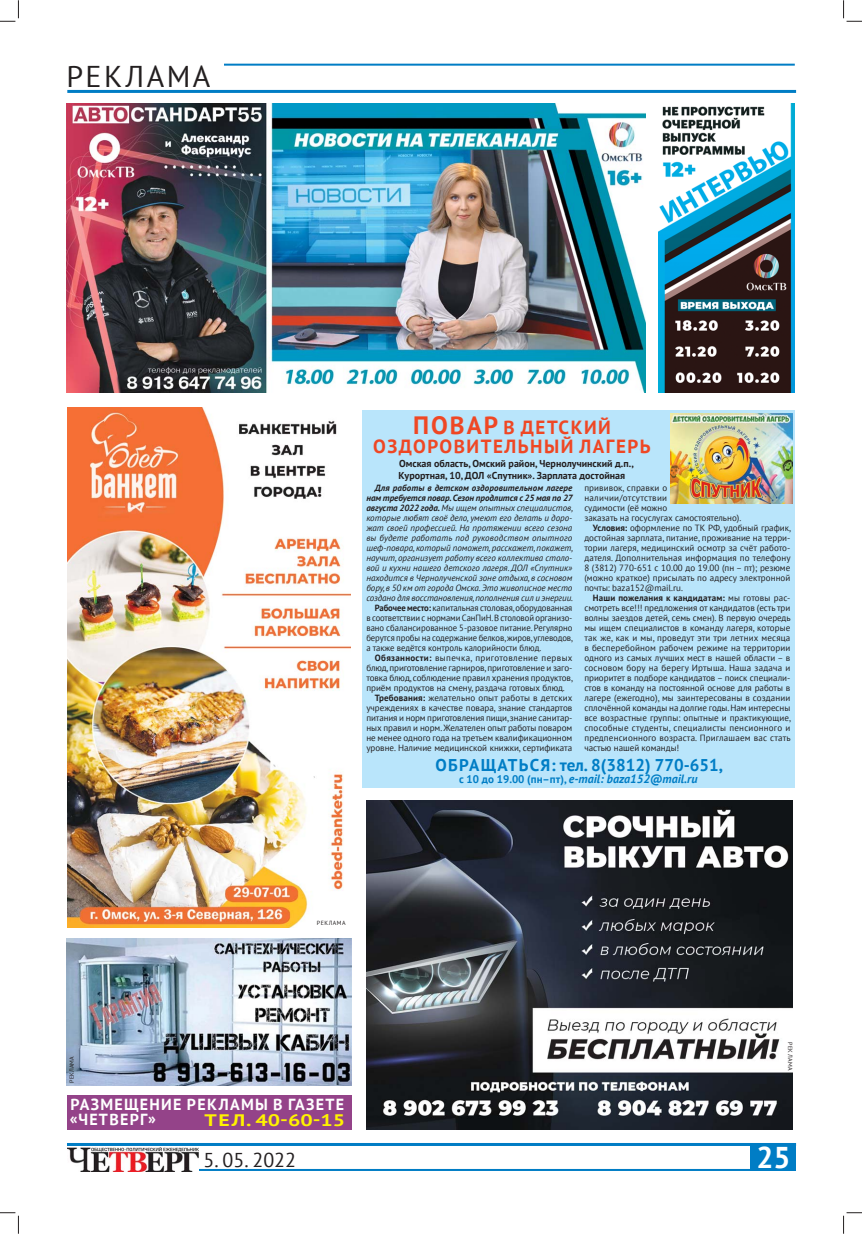
<style>
.page{position:relative;width:862px;height:1234px;background:#fff}
.page>*{position:absolute;margin:0;border:0;box-sizing:border-box;transform-origin:0 0}
.t1{font:30px "PT Sans";letter-spacing:.08em;color:#231f20}
.t2{font:700 30px "PT Sans";color:#fff}
.t3{font:20px "PT Sans";color:#231f20}
.t4{font:700 19px/19px "PT Sans";letter-spacing:.08em;color:#ef4724;text-align:center}
.t5{font:700 17px "PT Sans";color:#007dc5}
.t6{font:700 16.6px "PT Sans";color:#fff200;scale:1.31 1}
.t7{font:700 16px/15px "PT Sans";letter-spacing:.08em;color:#fff}
.t8{font:italic 700 12px "PT Sans";color:#007dc5}
.t9{font:700 10px/11.5px "PT Sans";color:#231f20}
.t10{font:9px "PT Sans";color:#231f20}
.t11{font:italic 9px "PT Sans";color:#231f20}
.t12{font:9px "PT Sans";color:#231f20;scale:.96 1}
.t13{font:9px "PT Sans";letter-spacing:.02em;color:#231f20}
.t14{font:9px "PT Sans";letter-spacing:.035em;color:#231f20}
.t15{font:italic 700 9px "PT Sans";letter-spacing:-.005em;color:#231f20}
.t16{font:9px "PT Sans";letter-spacing:.025em;color:#231f20}
.t17{font:italic 700 9px "PT Sans";letter-spacing:.015em;color:#231f20}
.t18{font:700 9px "PT Sans";letter-spacing:.015em;color:#231f20}
.t19{font:6px "PT Sans";letter-spacing:.08em;color:#231f20}
.t20{font:6px "PT Sans";color:#231f20}
.s1{font-size:25px}
.s2{font-weight:700}
.s3{font-weight:400}
.s4{font-style:normal;font-size:11px}
</style>
<div class="page">
<hr style="left:67px;top:90px;width:729px;height:3px;background:#007dc5">
<hr style="left:224px;top:64px;width:571px;height:2px;background:#007dc5">
<div style="left:67px;top:1094px;width:284px;height:35px;background:#944389"></div>
<div style="left:750px;top:1144px;width:46px;height:26px;background:#007dc5"></div>
<hr style="left:181px;top:1168px;width:569px;height:2px;background:#007dc5">
<hr style="left:67px;top:1142px;width:729px;height:3px;background:#007dc5">
<img style="left:67px;top:1147px;width:131px;height:23px">
<img style="left:659px;top:103px;width:136px;height:290px">
<img style="left:67px;top:103px;width:578px;height:290px">
<img style="left:367px;top:800px;width:425px;height:328px">
<img style="left:68px;top:408px;width:282px;height:519px">
<div style="left:363px;top:410px;width:432px;height:377px;background:#b9e5fb"></div>
<img style="left:670px;top:413px;width:122px;height:90px">
<img style="left:67px;top:938px;width:284px;height:147px">
<svg style="left:0;top:0;width:19px;height:22px"></svg>
<svg style="left:0;top:1212px;width:19px;height:21px"></svg>
<svg style="left:843px;top:0;width:19px;height:22px"></svg>
<svg style="left:843px;top:1212px;width:19px;height:21px"></svg>
<h1 class="t1" style="left:66px;top:56px;width:145px">РЕКЛАМА</h1>
<p class="t20" style="left:68px;top:1082px;width:27px;rotate:-90deg">РЕКЛАМА</p>
<h3 class="t4" style="left:373px;top:417px;width:279px"><span class="s1">ПОВАР</span> В ДЕТСКИЙ<br>ОЗДОРОВИТЕЛЬНЫЙ ЛАГЕРЬ</h3>
<p class="t9" style="left:399px;top:458px;width:237px">Омская область, Омский район, Чернолучинский д.п.,<br>Курортная, 10, ДОЛ «Спутник». Зарплата достойная</p>
<p class="t17" style="left:375px;top:482px;width:199px">Для работы в детском оздоровительном лагере</p>
<p class="t15" style="left:366px;top:492px;width:208px">нам требуется повар. Сезон продлится с 25 мая по 27</p>
<p class="t11" style="left:366px;top:501px;width:208px"><span class="s2">августа 2022 года.</span> Мы ищем опытных специалистов,</p>
<p class="t11" style="left:366px;top:511px;width:207px">которые любят своё дело, умеют его делать и доро-</p>
<p class="t11" style="left:366px;top:521px;width:207px">жат своей профессией. На протяжении всего сезона</p>
<p class="t11" style="left:366px;top:531px;width:207px">вы будете работать под руководством опытного</p>
<p class="t11" style="left:366px;top:541px;width:208px">шеф-повара, который поможет, расскажет, покажет,</p>
<p class="t11" style="left:366px;top:551px;width:207px">научит, организует работу всего коллектива столо-</p>
<p class="t11" style="left:366px;top:561px;width:207px">вой и кухни нашего детского лагеря. ДОЛ «Спутник»</p>
<p class="t11" style="left:366px;top:571px;width:207px">находится в Чернолученской зоне отдыха, в сосновом</p>
<p class="t11" style="left:366px;top:581px;width:207px">бору, в 50 км от города Омска. Это живописное место</p>
<p class="t11" style="left:366px;top:591px;width:208px">создано для восстановления, пополнения сил и энергии.</p>
<p class="t12" style="left:375px;top:601px;width:207px"><span class="s2">Рабочее место:</span> капитальная столовая, оборудованная</p>
<p class="t12" style="left:366px;top:611px;width:216px">в соответствии с нормами СанПиН. В столовой организо-</p>
<p class="t12" style="left:366px;top:621px;width:216px">вано сбалансированное 5-разовое питание. Регулярно</p>
<p class="t12" style="left:366px;top:631px;width:217px">берутся пробы на содержание белков, жиров, углеводов,</p>
<p class="t12" style="left:366px;top:641px;width:184px">а также ведётся контроль калорийности блюд.</p>
<p class="t14" style="left:375px;top:651px;width:199px"><span class="s2">Обязанности:</span> выпечка, приготовление первых</p>
<p class="t10" style="left:366px;top:661px;width:207px">блюд, приготовление гарниров, приготовление и заго-</p>
<p class="t10" style="left:366px;top:671px;width:208px">товка блюд, соблюдение правил хранения продуктов,</p>
<p class="t10" style="left:366px;top:681px;width:200px">приём продуктов на смену, раздача готовых блюд.</p>
<p class="t10" style="left:375px;top:691px;width:199px"><span class="s2">Требования:</span> желательно опыт работы в детских</p>
<p class="t10" style="left:366px;top:701px;width:207px">учреждениях в качестве повара, знание стандартов</p>
<p class="t10" style="left:366px;top:711px;width:207px">питания и норм приготовления пищи, знание санитар-</p>
<p class="t10" style="left:366px;top:721px;width:207px">ных правил и норм. Желателен опыт работы поваром</p>
<p class="t10" style="left:366px;top:731px;width:207px">не менее одного года на третьем квалификационном</p>
<p class="t10" style="left:366px;top:741px;width:207px">уровне. Наличие медицинской книжки, сертификата</p>
<p class="t10" style="left:584px;top:481px;width:84px">прививок, справки о</p>
<p class="t14" style="left:584px;top:491px;width:84px">наличии/отсутствии</p>
<p class="t10" style="left:584px;top:501px;width:84px">судимости (её можно</p>
<p class="t10" style="left:584px;top:511px;width:158px">заказать на госуслугах самостоятельно).</p>
<p class="t10" style="left:593px;top:521px;width:200px"><span class="s2">Условия:</span> оформление по ТК РФ, удобный график,</p>
<p class="t10" style="left:584px;top:531px;width:207px">достойная зарплата, питание, проживание на терри-</p>
<p class="t10" style="left:584px;top:541px;width:207px">тории лагеря, медицинский осмотр за счёт работо-</p>
<p class="t10" style="left:584px;top:551px;width:208px">дателя. Дополнительная информация по телефону</p>
<p class="t10" style="left:584px;top:561px;width:207px">8 (3812) 770-651 с 10.00 до 19.00 (пн – пт); резюме</p>
<p class="t10" style="left:584px;top:571px;width:207px">(можно краткое) присылать по адресу электронной</p>
<p class="t10" style="left:584px;top:581px;width:100px">почты: baza152@mail.ru.</p>
<p class="t18" style="left:593px;top:591px;width:199px">Наши пожелания к кандидатам: <span class="s3">мы готовы рас-</span></p>
<p class="t10" style="left:584px;top:601px;width:207px">смотреть все!!! предложения от кандидатов (есть три</p>
<p class="t10" style="left:584px;top:611px;width:208px">волны заездов детей, семь смен). В первую очередь</p>
<p class="t10" style="left:584px;top:621px;width:207px">мы ищем специалистов в команду лагеря, которые</p>
<p class="t13" style="left:584px;top:631px;width:207px">так же, как и мы, проведут эти три летних месяца</p>
<p class="t10" style="left:584px;top:641px;width:207px">в бесперебойном рабочем режиме на территории</p>
<p class="t10" style="left:584px;top:651px;width:207px">одного из самых лучших мест в нашей области – в</p>
<p class="t13" style="left:584px;top:661px;width:207px">сосновом бору на берегу Иртыша. Наша задача и</p>
<p class="t10" style="left:584px;top:671px;width:207px">приоритет в подборе кандидатов – поиск специали-</p>
<p class="t10" style="left:584px;top:681px;width:207px">стов в команду на постоянной основе для работы в</p>
<p class="t10" style="left:584px;top:691px;width:207px">лагере (ежегодно), мы заинтересованы в создании</p>
<p class="t10" style="left:584px;top:701px;width:207px">сплочённой команды на долгие годы. Нам интересны</p>
<p class="t10" style="left:584px;top:711px;width:208px">все возрастные группы: опытные и практикующие,</p>
<p class="t16" style="left:584px;top:721px;width:207px">способные студенты, специалисты пенсионного и</p>
<p class="t13" style="left:584px;top:731px;width:208px">предпенсионного возраста. Приглашаем вас стать</p>
<p class="t10" style="left:584px;top:741px;width:96px">частью нашей команды!</p>
<h3 class="t5" style="left:435px;top:753px;width:289px">ОБРАЩАТЬСЯ: тел. 8(3812) 770-651,</h3>
<h3 class="t8" style="left:459px;top:771px;width:240px"><span class="s4">с 10 до 19.00 (пн–пт),</span> e-mail: baza152@mail.ru</h3>
<p class="t19" style="left:317px;top:918px;width:30px">РЕКЛАМА</p>
<p class="t19" style="left:794px;top:1041px;width:30px;rotate:90deg">РЕКЛАМА</p>
<h3 class="t7" style="left:70px;top:1096px;width:276px">РАЗМЕЩЕНИЕ РЕКЛАМЫ В ГАЗЕТЕ «ЧЕТВЕРГ»</h3>
<h3 class="t6" style="left:204px;top:1108px;width:109px">ТЕЛ. 40-60-15</h3>
<h2 class="t3" style="left:204px;top:1146px;width:94px">5. 05. 2022</h2>
<h1 class="t2" style="left:756px;top:1137px;width:36px">25</h1>
</div>
